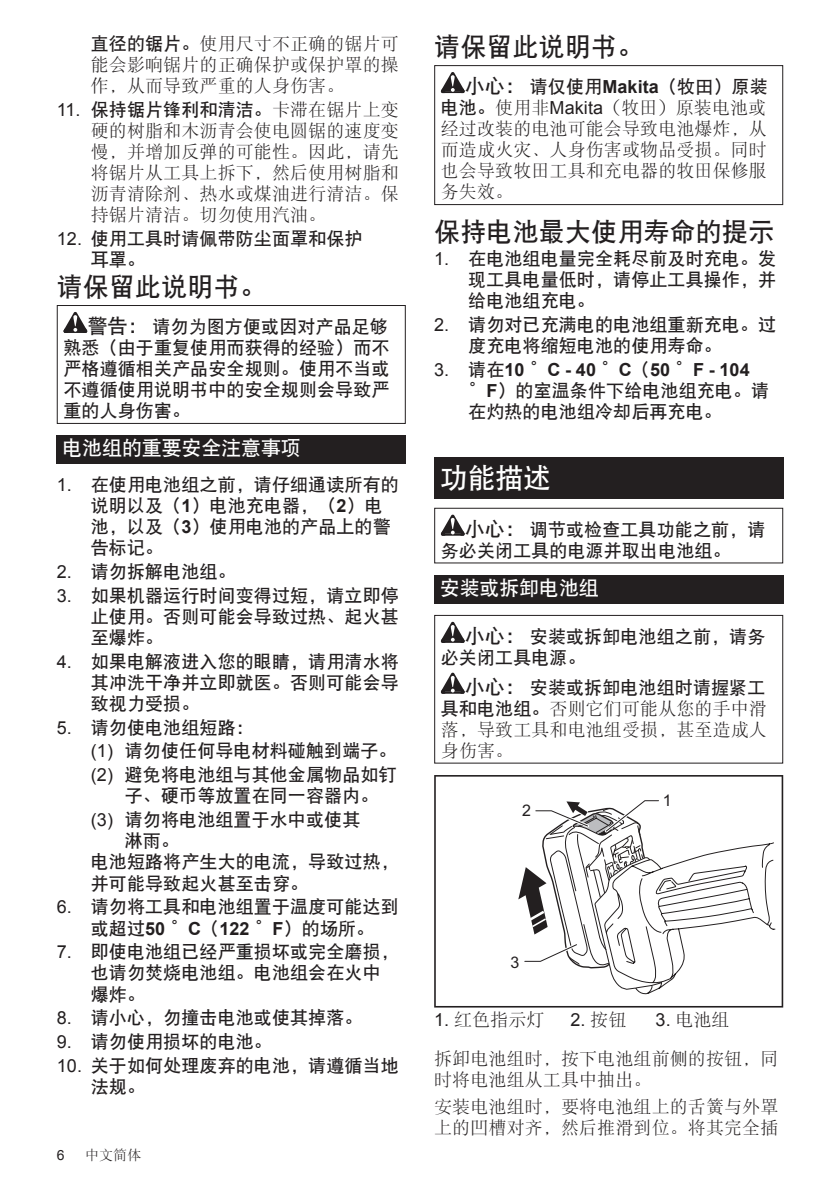
<style>
.page{position:relative;width:840px;height:1191px;background:#fff}
.page>*{position:absolute;margin:0;border:0;box-sizing:border-box;transform-origin:0 0}
.t1{font:28px "DFP Hei W7 GB EUC H";color:#fff}
.t2{font:26px "DFP Hei W7 GB EUC H";letter-spacing:.005em;color:#231f20}
.t3{font:20px "DFP Hei W7 GB EUC H";letter-spacing:-.01em;color:#fff}
.t4{font:18px/21px "DFP Hei W7 GB EUC H";letter-spacing:.005em;color:#231f20}
.t5{font:18px/21px "DFP Song W3 GB EUC H";letter-spacing:.005em;color:#231f20;text-align:justify}
.t6{font:700 18px "Arial";letter-spacing:.005em;color:#231f20}
.t7{font:18px "Arial";color:#231f20}
.t8{font:16px "Arial";color:#231f20}
.t9{font:14px "DFP Song W3 GB EUC H";color:#231f20}
.t10{font:14px "Arial";color:#231f20}
.s1{font-family:"DFP Hei W7 GB EUC H"}
.s2{font-family:"Arial"}
.s3{font-family:"DFP Song W3 GB EUC H"}
.s4{font-size:20px}
.s5{font-family:"Arial";font-weight:700}
.s6{font-weight:400}
.s7{font-family:"DFP Hei W7 GB EUC H";font-weight:400}
</style>
<div class="page">
<svg style="left:63px;top:312px;width:24px;height:21px"></svg>
<div style="left:57px;top:305px;width:348px;height:119px;border:1px solid #231f20"></div>
<div style="left:57px;top:435px;width:348px;height:29px;background:#231f20"></div>
<svg style="left:440px;top:72px;width:24px;height:21px"></svg>
<div style="left:434px;top:65px;width:348px;height:140px;border:1px solid #231f20"></div>
<div style="left:434px;top:458px;width:348px;height:41px;background:#231f20"></div>
<svg style="left:440px;top:514px;width:24px;height:22px"></svg>
<div style="left:434px;top:508px;width:348px;height:55px;border:1px solid #231f20"></div>
<div style="left:434px;top:575px;width:348px;height:28px;background:#231f20"></div>
<svg style="left:440px;top:622px;width:24px;height:21px"></svg>
<svg style="left:440px;top:672px;width:24px;height:21px"></svg>
<div style="left:434px;top:615px;width:348px;height:148px;border:1px solid #231f20"></div>
<svg style="left:434px;top:775px;width:348px;height:232px"></svg>
<svg style="left:449px;top:802px;width:40px;height:38px"></svg>
<svg style="left:518px;top:797px;width:257px;height:199px"></svg>
<p class="t5" style="left:91px;top:33px;width:309px"><span class="s1">直径的锯片。</span>使用尺寸不正确的锯片可能会影响锯片的正确保护或保护罩的操作，从而导致严重的人身伤害。</p>
<p class="t4" style="left:57px;top:99px;width:343px"><span class="s2">11.</span> 保持锯片锋利和清洁。<span class="s3">卡滞在锯片上变</span></p>
<p class="t5" style="left:91px;top:120px;width:309px">硬的树脂和木沥青会使电圆锯的速度变慢，并增加反弹的可能性。因此，请先将锯片从工具上拆下，然后使用树脂和沥青清除剂、热水或煤油进行清洁。保持锯片清洁。切勿使用汽油。</p>
<p class="t4" style="left:91px;top:228px;width:273px;text-indent:-34px"><span class="s2">12.</span> 使用工具时请佩带防尘面罩和保护耳罩。</p>
<h2 class="t2" style="left:57px;top:274px;width:211px">请保留此说明书。</h2>
<p class="t4" style="left:63px;top:316px;width:327px;text-align:justify;text-indent:24px"><span class="s4">警告：</span>请勿为图方便或因对产品足够熟悉（由于重复使用而获得的经验）而不严格遵循相关产品安全规则。使用不当或不遵循使用说明书中的安全规则会导致严重的人身伤害。</p>
<p class="t3" style="left:62px;top:438px;width:240px">电池组的重要安全注意事项</p>
<p class="t4" style="left:91px;top:473px;width:309px;text-indent:-34px"><span class="s2">1.</span> 在使用电池组之前，请仔细通读所有的说明以及（<span class="s5">1</span>）电池充电器，（<span class="s5">2</span>）电池，以及（<span class="s5">3</span>）使用电池的产品上的警告标记。</p>
<p class="t4" style="left:57px;top:560px;width:180px"><span class="s2">2.</span> 请勿拆解电池组。</p>
<p class="t4" style="left:91px;top:584px;width:309px;text-align:justify;text-indent:-34px"><span class="s2">3.</span> 如果机器运行时间变得过短，请立即停止使用。否则可能会导致过热、起火甚至爆炸。</p>
<p class="t4" style="left:91px;top:650px;width:309px;text-align:justify;text-indent:-34px"><span class="s2">4.</span> 如果电解液进入您的眼睛，请用清水将其冲洗干净并立即就医。否则可能会导致视力受损。</p>
<p class="t4" style="left:91px;top:715px;width:307px;line-height:23.8px;text-indent:-34px"><span class="s2">5.</span> 请勿使电池组短路：<br><span class="s2">(1)</span> 请勿使任何导电材料碰触到端子。<span class="s2">(2)</span> 避免将电池组与其他金属物品如钉</p>
<p class="t4" style="left:91px;top:784px;width:289px;line-height:23.8px;text-indent:34px">子、硬币等放置在同一容器内。<span class="s2">(3)</span> 请勿将电池组置于水中或使其</p>
<p class="t4" style="left:91px;top:830px;width:309px;text-indent:34px">淋雨。<br>电池短路将产生大的电流，导致过热，并可能导致起火甚至击穿。</p>
<p class="t4" style="left:57px;top:896px;width:343px;text-align:center"><span class="s2">6.</span> 请勿将工具和电池组置于温度可能达到或超过<span class="s5">50</span> °<span class="s5">C</span>（<span class="s5">122</span> °<span class="s5">F</span>）的场所。</p>
<p class="t4" style="left:91px;top:941px;width:309px;text-indent:-34px"><span class="s2">7.</span> 即使电池组已经严重损坏或完全磨损，也请勿焚烧电池组。电池组会在火中爆炸。</p>
<p class="t4" style="left:57px;top:1007px;width:307px"><span class="s2">8.</span> 请小心，勿撞击电池或使其掉落。</p>
<p class="t4" style="left:57px;top:1031px;width:216px"><span class="s2">9.</span> 请勿使用损坏的电池。</p>
<p class="t4" style="left:91px;top:1055px;width:309px;text-indent:-34px"><span class="s2">10.</span> 关于如何处理废弃的电池，请遵循当地法规。</p>
<p class="t10" style="left:57px;top:1146px;width:9px">6</p>
<p class="t9" style="left:85px;top:1148px;width:58px">中文简体</p>
<h2 class="t2" style="left:434px;top:34px;width:211px">请保留此说明书。</h2>
<p class="t4" style="left:464px;top:76px;width:304px"><span class="s4">小心：</span>请仅使用<span class="s5">Makita</span>（牧田）原装</p>
<p class="t5" style="left:440px;top:97px;width:327px"><span class="s1">电池。</span>使用非<span class="s2">Makita</span>（牧田）原装电池或经过改装的电池可能会导致电池爆炸，从而造成火灾、人身伤害或物品受损。同时也会导致牧田工具和充电器的牧田保修服务失效。</p>
<h2 class="t2" style="left:434px;top:219px;width:341px">保持电池最大使用寿命的提示</h2>
<p class="t4" style="left:468px;top:248px;width:309px;text-align:justify;text-indent:-34px"><span class="s2">1.</span> 在电池组电量完全耗尽前及时充电。发现工具电量低时，请停止工具操作，并给电池组充电。</p>
<p class="t4" style="left:468px;top:314px;width:309px;text-indent:-34px"><span class="s2">2.</span> 请勿对已充满电的电池组重新充电。过度充电将缩短电池的使用寿命。</p>
<p class="t6" style="left:434px;top:358px;width:317px"><span class="s6">3.</span> <span class="s7">请在</span>10 <span class="s7">°</span>C - 40 <span class="s7">°</span>C<span class="s7">（</span>50 <span class="s7">°</span>F - 104</p>
<p class="t4" style="left:468px;top:380px;width:302px">°<span class="s5">F</span>）的室温条件下给电池组充电。请在灼热的电池组冷却后再充电。</p>
<h1 class="t1" style="left:439px;top:463px;width:113px">功能描述</h1>
<p class="t4" style="left:440px;top:519px;width:326px;text-indent:24px"><span class="s4">小心：</span>调节或检查工具功能之前，请务必关闭工具的电源并取出电池组。</p>
<p class="t3" style="left:439px;top:577px;width:160px">安装或拆卸电池组</p>
<p class="t4" style="left:440px;top:626px;width:326px;text-indent:24px"><span class="s4">小心：</span>安装或拆卸电池组之前，请务必关闭工具电源。</p>
<p class="t4" style="left:464px;top:677px;width:302px"><span class="s4">小心：</span>安装或拆卸电池组时请握紧工</p>
<p class="t5" style="left:440px;top:698px;width:327px"><span class="s1">具和电池组。</span>否则它们可能从您的手中滑落，导致工具和电池组受损，甚至造成人身伤害。</p>
<p class="t8" style="left:662px;top:790px;width:10px">1</p>
<p class="t8" style="left:522px;top:799px;width:10px">2</p>
<p class="t8" style="left:510px;top:951px;width:10px">3</p>
<p class="t5" style="left:434px;top:1008px;width:112px"><span class="s2">1.</span> 红色指示灯</p>
<p class="t7" style="left:570px;top:1007px;width:57px">2. <span class="s3">按钮</span></p>
<p class="t5" style="left:434px;top:999px;width:345px;line-height:39.2px;text-indent:221px"><span class="s2">3.</span> 电池组<br>拆卸电池组时，按下电池组前侧的按钮，同</p>
<p class="t5" style="left:434px;top:1066px;width:345px;line-height:26.8px">时将电池组从工具中抽出。<br>安装电池组时，要将电池组上的舌簧与外罩</p>
<p class="t5" style="left:434px;top:1117px;width:345px">上的凹槽对齐，然后推滑到位。将其完全插</p>
</div>
